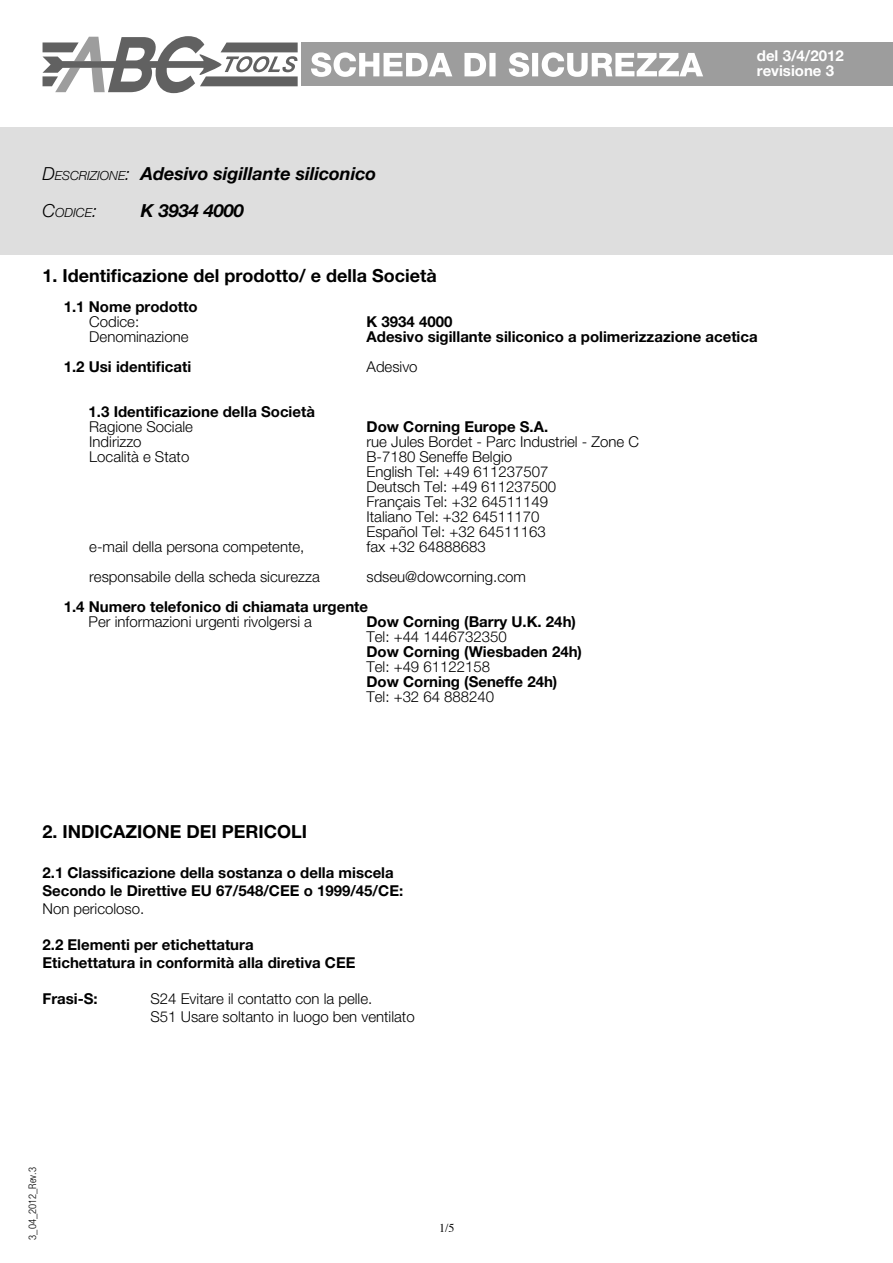
<style>
.page{position:relative;width:893px;height:1263px;background:#fff}
.page>*{position:absolute;margin:0;border:0;box-sizing:border-box;transform-origin:0 0}
.t1{font:700 18px "Helvetica Amos";color:#000}
.t2{font:italic 700 18px/37.5px "Helvetica Amos";color:#000}
.t3{font:300 15px/15px "Helvetica Amos";color:#000}
.t4{font:700 15px/18px "Helvetica Amos";color:#000}
.t5{font:700 15px/15px "Helvetica Amos";color:#fff}
.t6{font:italic 300 12.6px "Helvetica Amos";color:#000}
.t7{font:12px "Times";color:#000}
.t8{font:300 10.5px "Helvetica Amos Cond";color:#000}
.s1{font-weight:300}
.s2{font-weight:300;font-size:12.6px}
.s3{font-size:18px}
</style>
<div class="page">
<svg style="left:43px;top:36px;width:255px;height:57px"></svg>
<div style="left:301px;top:43px;width:592px;height:43px;background:#9d9d9d"></div>
<div style="left:0;top:128px;width:893px;height:127px;background:#dedede"></div>
<svg style="left:311px;top:52px;width:392px;height:25px"></svg>
<p class="t2" style="left:43px;top:155px;width:335px"><span class="s1">D</span><span class="s2">ESCRIZIONE</span><span class="s1">:</span> Adesivo sigillante siliconico</p>
<p class="t6" style="left:43px;top:206px;width:56px"><span class="s3">C</span>ODICE<span class="s3">:</span></p>
<p class="t2" style="left:141px;top:192px;width:105px">K 3934 4000</p>
<p class="t2" style="left:141px;top:155px;width:120px">X<br>X XXXX XXXX</p>
<p class="t5" style="left:757px;top:49px;width:88px">del 3/4/2012 revisione 3</p>
<p class="t1" style="left:43px;top:266px;width:396px">1. Identificazione del prodotto/ e della Società</p>
<p class="t4" style="left:64px;top:298px;width:135px">1.1 Nome prodotto</p>
<p class="t3" style="left:89px;top:315px;width:51px">Codice:</p>
<p class="t4" style="left:367px;top:313px;width:87px">K 3934 4000</p>
<p class="t3" style="left:89px;top:330px;width:101px">Denominazione</p>
<p class="t4" style="left:367px;top:328px;width:393px">Adesivo sigillante siliconico a polimerizzazione acetica</p>
<p class="t4" style="left:64px;top:358px;width:129px">1.2 Usi identificati</p>
<p class="t3" style="left:367px;top:360px;width:53px">Adesivo</p>
<p class="t4" style="left:89px;top:403px;width:228px">1.3 Identificazione della Società</p>
<p class="t3" style="left:89px;top:420px;width:105px">Ragione Sociale</p>
<p class="t4" style="left:367px;top:418px;width:183px">Dow Corning Europe S.A.</p>
<p class="t3" style="left:89px;top:435px;width:54px">Indirizzo</p>
<p class="t3" style="left:367px;top:435px;width:274px">rue Jules Bordet - Parc Industriel - Zone C</p>
<p class="t3" style="left:89px;top:450px;width:102px">Località e Stato</p>
<p class="t3" style="left:366px;top:450px;width:191px">B-7180 Seneffe Belgio<br>English Tel: +49 611237507<br>Deutsch Tel: +49 611237500<br>Français Tel: +32 64511149<br>Italiano Tel: +32 64511170<br>Español Tel: +32 64511163</p>
<p class="t3" style="left:89px;top:540px;width:217px">e-mail della persona competente,</p>
<p class="t3" style="left:366px;top:540px;width:121px">fax +32 64888683</p>
<p class="t3" style="left:89px;top:570px;width:232px">responsabile della scheda sicurezza</p>
<p class="t3" style="left:366px;top:570px;width:161px">sdseu@dowcorning.com</p>
<p class="t4" style="left:64px;top:598px;width:306px">1.4 Numero telefonico di chiamata urgente</p>
<p class="t3" style="left:89px;top:615px;width:225px">Per informazioni urgenti rivolgersi a</p>
<p class="t4" style="left:366px;top:613px;width:211px">Dow Corning (Barry U.K. 24h)</p>
<p class="t3" style="left:366px;top:630px;width:142px">Tel: +44 1446732350</p>
<p class="t4" style="left:366px;top:643px;width:217px">Dow Corning (Wiesbaden 24h)</p>
<p class="t3" style="left:366px;top:660px;width:125px">Tel: +49 61122158</p>
<p class="t4" style="left:366px;top:673px;width:192px">Dow Corning (Seneffe 24h)</p>
<p class="t3" style="left:366px;top:690px;width:129px">Tel: +32 64 888240</p>
<p class="t1" style="left:43px;top:821px;width:266px">2. INDICAZIONE DEI PERICOLI</p>
<p class="t4" style="left:43px;top:864px;width:362px">2.1 Classificazione della sostanza o della miscela<br>Secondo le Direttive EU 67/548/CEE o 1999/45/CE:</p>
<p class="t3" style="left:43px;top:901px;width:103px">Non pericoloso.</p>
<p class="t4" style="left:43px;top:936px;width:314px">2.2 Elementi per etichettatura<br>Etichettatura in conformità alla diretiva CEE</p>
<p class="t4" style="left:43px;top:990px;width:57px">Frasi-S:</p>
<p class="t3" style="left:151px;top:990px;width:266px;line-height:18px">S24 Evitare il contatto con la pelle.<br>S51 Usare soltanto in luogo ben ventilato</p>
<p class="t8" style="left:26px;top:1239px;width:74px;rotate:-90deg">3_04_2012_Rev.3</p>
<p class="t7" style="left:439px;top:1217px;width:17px">1/5</p>
</div>
